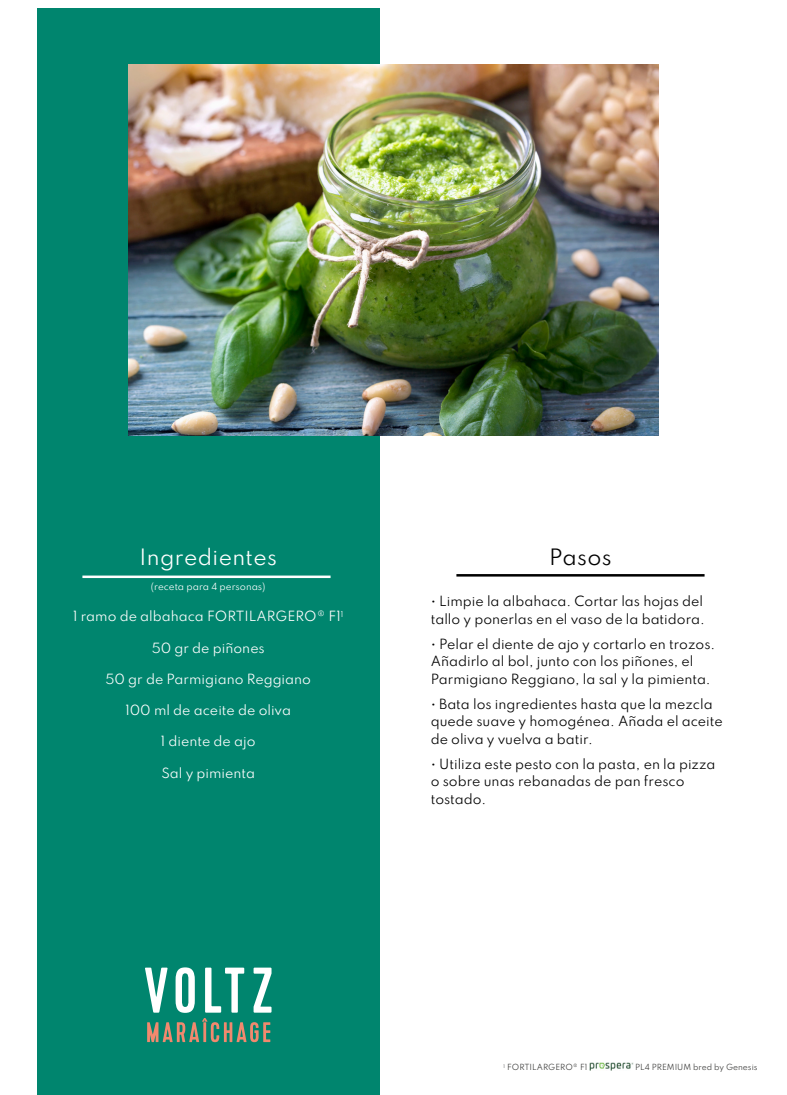
<style>
.page{position:relative;width:787px;height:1095px;background:#fff}
.page>*{position:absolute;margin:0;border:0;box-sizing:border-box;transform-origin:0 0}
.t1{font:20px "Spartan";letter-spacing:.02em;color:#fff}
.t2{font:20px "Spartan";letter-spacing:.015em;color:#000}
.t3{font:12.5px/17.5px "Spartan";color:#000}
.t4{font:12.5px "Spartan";color:#fff}
.t5{font:8.75px "Spartan";color:#fff}
.t6{font:7.5px "Spartan";color:#3c3c3b}
</style>
<div class="page">
<div style="left:37px;top:9px;width:342px;height:1086px;background:#00856e"></div>
<svg style="left:145px;top:967px;width:126px;height:75px"></svg>
<img style="left:128px;top:65px;width:530px;height:371px">
<hr style="left:82px;top:575px;width:248px;height:3px;background:#fff">
<hr style="left:456px;top:574px;width:248px;height:3px;background:#000">
<img style="left:589px;top:1062px;width:44px;height:8px">
<p class="t1" style="left:139px;top:542px;width:139px">Ingredientes</p>
<p class="t5" style="left:151px;top:580px;width:116px">(receta para 4 personas)</p>
<p class="t4" style="left:73px;top:607px;width:271px">1 ramo de albahaca FORTILARGERO® F1<sup>1</sup></p>
<p class="t4" style="left:152px;top:638px;width:115px">50 gr de piñones</p>
<p class="t4" style="left:105px;top:669px;width:207px">50 gr de Parmigiano Reggiano</p>
<p class="t4" style="left:125px;top:701px;width:167px">100 ml de aceite de oliva</p>
<p class="t4" style="left:161px;top:732px;width:96px">1 diente de ajo</p>
<p class="t4" style="left:161px;top:763px;width:95px">Sal y pimienta</p>
<p class="t2" style="left:549px;top:542px;width:64px">Pasos</p>
<p class="t3" style="left:431px;top:592px;width:276px">• Limpie la albahaca. Cortar las hojas del tallo y ponerlas en el vaso de la batidora.</p>
<p class="t3" style="left:431px;top:635px;width:286px">• Pelar el diente de ajo y cortarlo en trozos.<br>Añadirlo al bol, junto con los piñones, el<br>Parmigiano Reggiano, la sal y la pimienta.</p>
<p class="t3" style="left:431px;top:695px;width:294px">• Bata los ingredientes hasta que la mezcla quede suave y homogénea. Añada el aceite de oliva y vuelva a batir.</p>
<p class="t3" style="left:431px;top:755px;width:286px">• Utiliza este pesto con la pasta, en la pizza o sobre unas rebanadas de pan fresco tostado.</p>
<p class="t6" style="left:503px;top:1061px;width:85px"><sup>1</sup> FORTILARGERO® F1</p>
<p class="t6" style="left:635px;top:1061px;width:124px">PL4 PREMIUM bred by Genesis</p>
</div>
